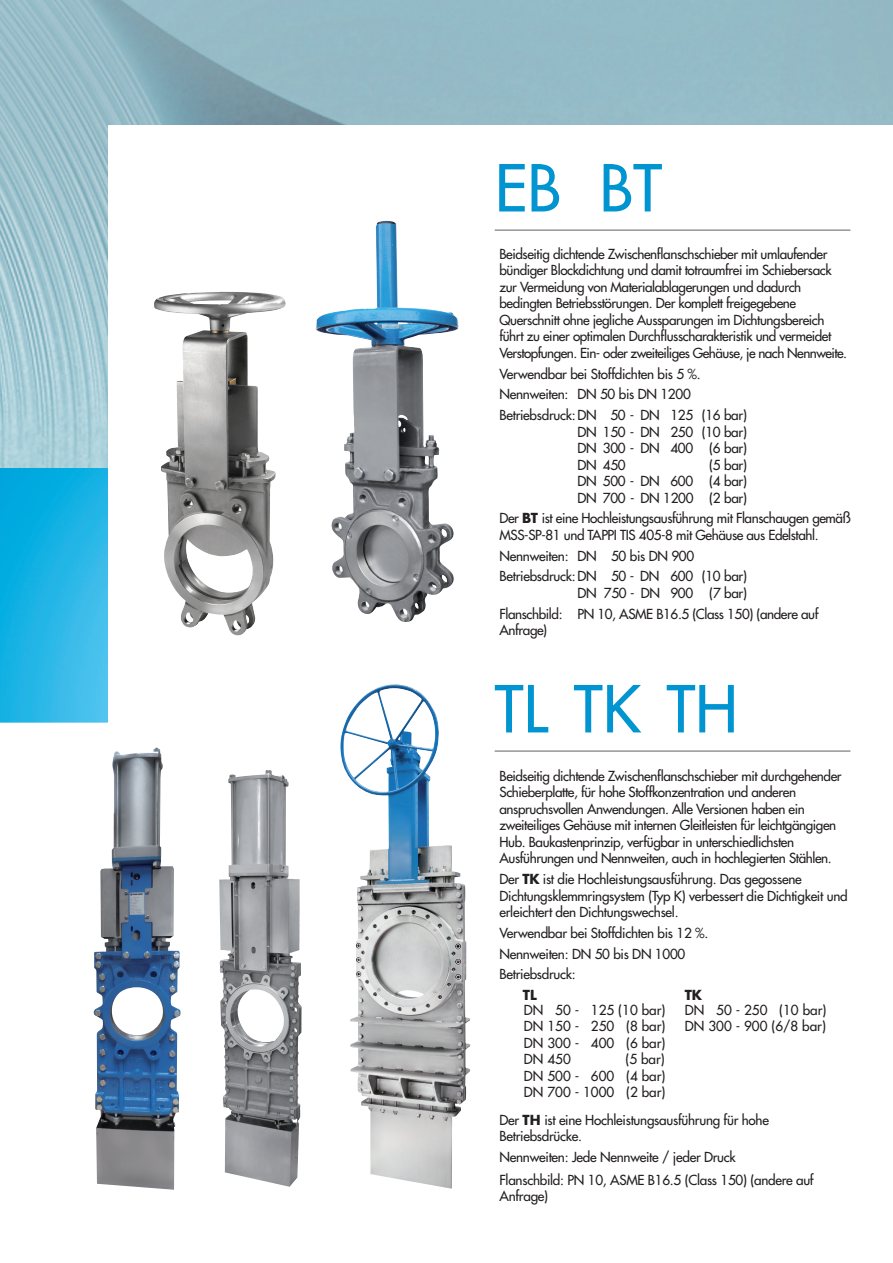
<style>
.page{position:relative;width:893px;height:1263px;background:#fff}
.page>*{position:absolute;margin:0;border:0;box-sizing:border-box;transform-origin:0 0}
.t1{font:63px "Futura";color:#0094d1}
.t2{font:13.5px/16.5px "Futura";letter-spacing:-.03em;color:#231f20}
.t3{font:13.5px/16.5px "Futura";color:#231f20}
.t4{font:700 13.5px "Futura";color:#231f20}
.s1{font-weight:700}
</style>
<div class="page">
<img style="left:0;top:0;width:893px;height:723px">
<div style="left:109px;top:126px;width:784px;height:1137px;background:#fff"></div>
<hr style="left:495px;top:229px;width:355px;height:2px;background:#939598">
<hr style="left:495px;top:750px;width:355px;height:2px;background:#939598">
<img style="left:154px;top:292px;width:122px;height:344px">
<img style="left:316px;top:221px;width:140px;height:401px">
<img style="left:94px;top:747px;width:87px;height:443px">
<img style="left:219px;top:770px;width:82px;height:417px">
<img style="left:340px;top:686px;width:130px;height:502px">
<h1 class="t1" style="left:495px;top:147px;width:68px">EB</h1>
<h1 class="t1" style="left:600px;top:147px;width:64px">BT</h1>
<p class="t2" style="left:499px;top:246px;width:349px">Beidseitig dichtende Zwischenflanschschieber mit umlaufender bündiger Blockdichtung und damit totraumfrei im Schiebersack zur Vermeidung von Materialablagerungen und dadurch bedingten Betriebsstörungen. Der komplett freigegebene Querschnitt ohne jegliche Aussparungen im Dichtungsbereich führt zu einer optimalen Durchflusscharakteristik und vermeidet Verstopfungen. Ein- oder zweiteiliges Gehäuse, je nach Nennweite.</p>
<p class="t2" style="left:499px;top:363px;width:249px;line-height:20.7px">Verwendbar bei Stoffdichten bis 5 %.<br>Nennweiten: DN 50 bis DN 1200<br>Betriebsdruck:DN 50 - DN 125 (16 bar)</p>
<p class="t2" style="left:577px;top:423px;width:171px;text-align:justify">DN 150 - DN 250 (10 bar)<br>DN 300 - DN 400 (6 bar)<br>DN 450</p>
<p class="t2" style="left:577px;top:456px;width:171px;text-align:justify;text-indent:132px">(5 bar)<br>DN 500 - DN 600 (4 bar)<br>DN 700 - DN 1200 (2 bar)</p>
<p class="t2" style="left:499px;top:510px;width:352px">Der <span class="s1">BT</span> ist eine Hochleistungsausführung mit Flanschaugen gemäß<br>MSS-SP-81 und TAPPI TIS 405-8 mit Gehäuse aus Edelstahl.</p>
<p class="t2" style="left:499px;top:545px;width:249px;line-height:20.7px">Nennweiten: DN 50 bis DN 900<br>Betriebsdruck:DN 50 - DN 600 (10 bar)</p>
<p class="t2" style="left:499px;top:582px;width:320px;line-height:20.7px;text-align:center">DN 750 - DN 900 (7 bar)<br>Flanschbild: PN 10, ASME B16.5 (Class 150) (andere auf</p>
<p class="t2" style="left:499px;top:622px;width:49px">Anfrage)</p>
<h1 class="t1" style="left:495px;top:668px;width:245px">TL TK TH</h1>
<p class="t2" style="left:499px;top:767px;width:344px">Beidseitig dichtende Zwischenflanschschieber mit durchgehender Schieberplatte, für hohe Stoffkonzentration und anderen anspruchsvollen Anwendungen. Alle Versionen haben ein zweiteiliges Gehäuse mit internen Gleitleisten für leichtgängigen Hub. Baukastenprinzip, verfügbar in unterschiedlichsten Ausführungen und Nennweiten, auch in hochlegierten Stählen.</p>
<p class="t2" style="left:499px;top:871px;width:350px">Der <span class="s1">TK</span> ist die Hochleistungsausführung. Das gegossene<br>Dichtungsklemmringsystem (Typ K) verbessert die Dichtigkeit und erleichtert den Dichtungswechsel.</p>
<p class="t2" style="left:499px;top:922px;width:210px;line-height:20.7px">Verwendbar bei Stoffdichten bis 12 %.<br>Nennweiten: DN 50 bis DN 1000<br>Betriebsdruck:</p>
<p class="t4" style="left:523px;top:986px;width:15px">TL</p>
<p class="t4" style="left:685px;top:985px;width:19px">TK</p>
<p class="t3" style="left:524px;top:1001px;width:143px">DN 50 - 125 (10 bar)</p>
<p class="t3" style="left:685px;top:1001px;width:143px">DN 50 - 250 (10 bar)</p>
<p class="t3" style="left:524px;top:1018px;width:143px">DN 150 - 250 (8 bar)</p>
<p class="t3" style="left:685px;top:1018px;width:143px">DN 300 - 900 (6/8 bar)</p>
<p class="t3" style="left:524px;top:1034px;width:143px">DN 300 - 400 (6 bar)<br>DN 450</p>
<p class="t2" style="left:524px;top:1051px;width:143px;text-align:justify;text-indent:102px">(5 bar)<br>DN 500 - 600 (4 bar)<br>DN 700 - 1000 (2 bar)</p>
<p class="t2" style="left:499px;top:1111px;width:271px">Der <span class="s1">TH</span> ist eine Hochleistungsausführung für hohe<br>Betriebsdrücke.</p>
<p class="t2" style="left:499px;top:1145px;width:316px;line-height:23px">Nennweiten: Jede Nennweite / jeder Druck<br>Flanschbild: PN 10, ASME B16.5 (Class 150) (andere auf</p>
<p class="t2" style="left:499px;top:1188px;width:50px">Anfrage)</p>
</div>
